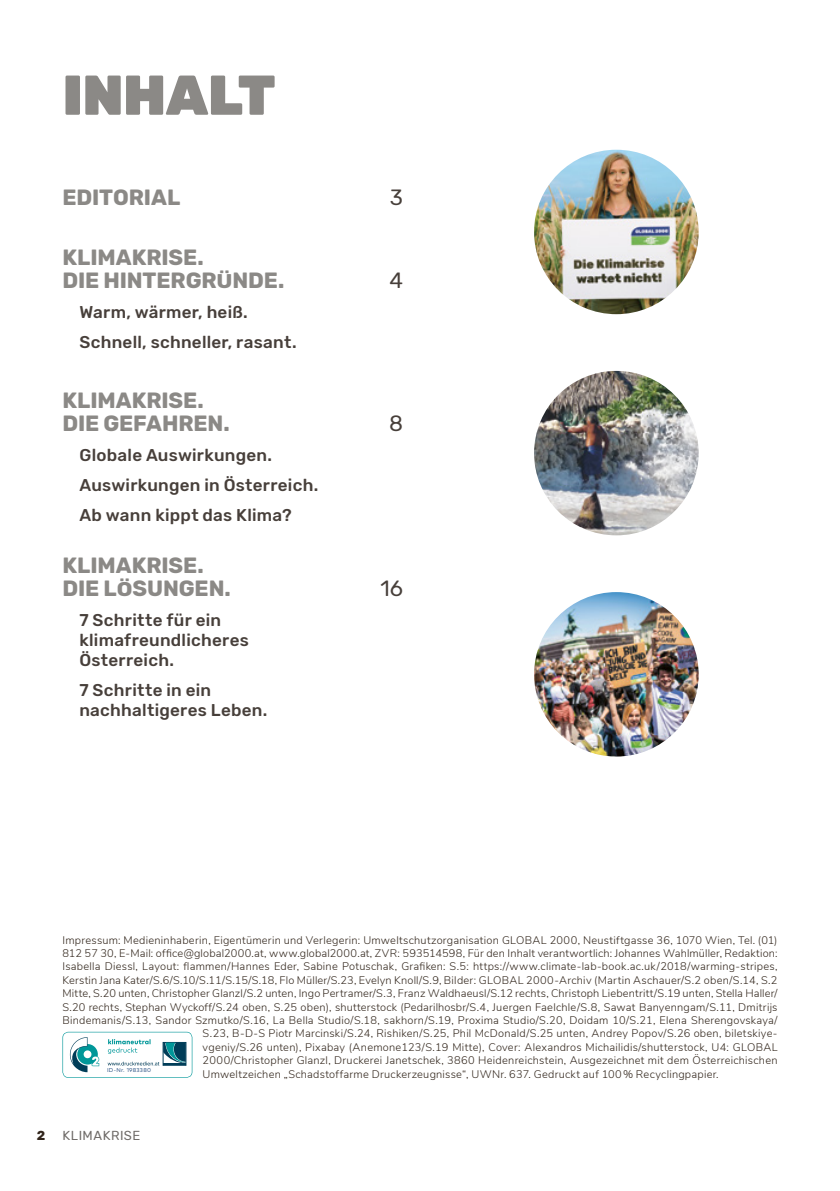
<style>
.page{position:relative;width:840px;height:1191px;background:#fff}
.page>*{position:absolute;margin:0;border:0;box-sizing:border-box;transform-origin:0 0}
.t1{font:900 56px "Rubik";letter-spacing:-.015em;color:#8b8986}
.t2{font:700 22px/23px "Rubik";letter-spacing:-.005em;color:#8b8986}
.t3{font:22px "Rubik";color:#473f3a}
.t4{font:500 17px/30px "Rubik";letter-spacing:.015em;color:#473f3a}
.t5{font:13px "Rubik";letter-spacing:.045em;color:#6d6966}
.t6{font:700 13px "Rubik";color:#32261c}
.t7{font:300 11px "Nunito Sans";letter-spacing:.02em;color:#32261c}
.t8{font:5.6px "Mark Pro";letter-spacing:.05em;color:#1e487d}
.s1{font-size:19.8px}
</style>
<div class="page">
<svg style="left:62px;top:1031px;width:130px;height:46px"></svg>
<img style="left:533px;top:371px;width:165px;height:164px;border-radius:82px">
<img style="left:533px;top:150px;width:165px;height:164px;border-radius:82px">
<img style="left:533px;top:592px;width:165px;height:164px;border-radius:82px">
<h1 class="t1" style="left:62px;top:62px;width:214px">INHALT</h1>
<h2 class="t2" style="left:62px;top:186px;width:119px">EDITORIAL</h2>
<h2 class="t3" style="left:389px;top:185px;width:15px">3</h2>
<h2 class="t2" style="left:62px;top:246px;width:223px">KLIMAKRISE.<br>DIE HINTERGR<span class="s1">Ü</span>NDE.</h2>
<h3 class="t4" style="left:79px;top:297px;width:218px">Warm, wärmer, heiß.<br>Schnell, schneller, rasant.</h3>
<h2 class="t2" style="left:62px;top:389px;width:169px">KLIMAKRISE.<br>DIE GEFAHREN.</h2>
<h3 class="t4" style="left:79px;top:440px;width:240px">Globale Auswirkungen.<br>Auswirkungen in Österreich.<br>Ab wann kippt das Klima?</h3>
<h2 class="t2" style="left:62px;top:554px;width:170px">KLIMAKRISE.<br>DIE L<span class="s1">Ö</span>SUNGEN.</h2>
<h3 class="t4" style="left:79px;top:610px;width:171px;line-height:20px">7 Schritte für ein klimafreundlicheres<br>Österreich.</h3>
<h3 class="t4" style="left:79px;top:680px;width:189px;line-height:20px">7 Schritte in ein nachhaltigeres Leben.</h3>
<h2 class="t3" style="left:389px;top:268px;width:15px">4</h2>
<h2 class="t3" style="left:389px;top:411px;width:15px">8</h2>
<h2 class="t3" style="left:380px;top:576px;width:24px">16</h2>
<p class="t7" style="left:62px;top:931px;width:716px">Impressum: Medieninhaberin, Eigentümerin und Verlegerin: Umweltschutzorganisation GLOBAL 2000, Neustiftgasse 36, 1070 Wien, Tel. (01)</p>
<p class="t7" style="left:62px;top:945px;width:716px">812 57 30, E-Mail: office@global2000.at, www.global2000.at, ZVR: 593514598, Für den Inhalt verantwortlich: Johannes Wahlmüller, Redaktion:</p>
<p class="t7" style="left:62px;top:958px;width:716px">Isabella Diessl, Layout: flammen/Hannes Eder, Sabine Potuschak, Grafiken: S.5: https://www.climate-lab-book.ac.uk/2018/warming-stripes,</p>
<p class="t7" style="left:62px;top:972px;width:716px">Kerstin Jana Kater/S.6/S.10/S.11/S.15/S.18, Flo Müller/S.23, Evelyn Knoll/S.9, Bilder: GLOBAL 2000-Archiv (Martin Aschauer/S.2 oben/S.14, S.2</p>
<p class="t7" style="left:62px;top:985px;width:716px">Mitte, S.20 unten, Christopher Glanzl/S.2 unten, Ingo Pertramer/S.3, Franz Waldhaeusl/S.12 rechts, Christoph Liebentritt/S.19 unten, Stella Haller/</p>
<p class="t7" style="left:62px;top:998px;width:716px">S.20 rechts, Stephan Wyckoff/S.24 oben, S.25 oben), shutterstock (Pedarilhosbr/S.4, Juergen Faelchle/S.8, Sawat Banyenngam/S.11, Dmitrijs</p>
<p class="t7" style="left:62px;top:1012px;width:716px">Bindemanis/S.13, Sandor Szmutko/S.16, La Bella Studio/S.18, sakhorn/S.19, Proxima Studio/S.20, Doidam 10/S.21, Elena Sherengovskaya/</p>
<p class="t7" style="left:202px;top:1025px;width:576px">S.23, B-D-S Piotr Marcinski/S.24, Rishiken/S.25, Phil McDonald/S.25 unten, Andrey Popov/S.26 oben, biletskiye-</p>
<p class="t7" style="left:202px;top:1039px;width:576px">vgeniy/S.26 unten), Pixabay (Anemone123/S.19 Mitte), Cover: Alexandros Michailidis/shutterstock, U4: GLOBAL</p>
<p class="t7" style="left:202px;top:1052px;width:576px">2000/Christopher Glanzl, Druckerei Janetschek, 3860 Heidenreichstein, Ausgezeichnet mit dem Österreichischen</p>
<p class="t7" style="left:202px;top:1065px;width:517px">Umweltzeichen „Schadstoffarme Druckerzeugnisse“, UWNr. 637. Gedruckt auf 100 % Recyclingpapier.</p>
<p class="t8" style="left:107px;top:1066px;width:45px">ID-Nr. 1983380</p>
<p class="t6" style="left:37px;top:1128px;width:10px">2</p>
<p class="t5" style="left:62px;top:1128px;width:79px">KLIMAKRISE</p>
</div>
